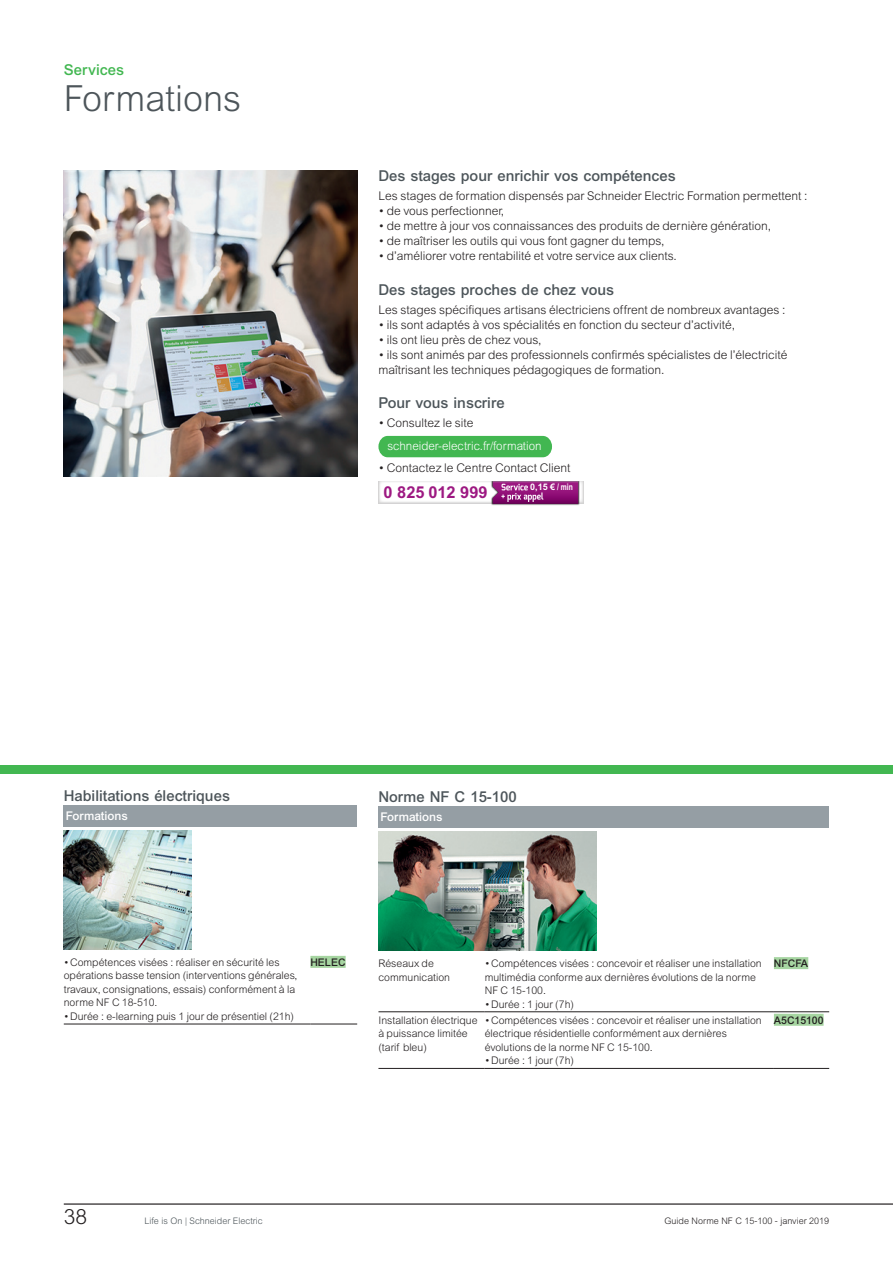
<style>
.page{position:relative;width:893px;height:1263px;background:#fff}
.page>*{position:absolute;margin:0;border:0;box-sizing:border-box;transform-origin:0 0}
.t1{font:300 36px "Arial MT Std";color:#4d555a}
.t2{font:300 21px "Arial MT Std";color:#231f20}
.t3{font:700 16.35px "Arial";color:#9d1982}
.t4{font:500 15px "Arial MT Std";color:#4d555a}
.t5{font:500 15px "Arial MT Std";color:#42b751}
.t6{font:300 12px/15px "Arial MT Std";color:#231f20}
.t7{font:500 12px "Arial MT Std";color:#fff}
.t8{font:300 11.85px "Arial MT Std";color:#fff}
.t9{font:300 10.5px/13.5px "Arial MT Std";color:#231f20}
.t10{font:500 10.5px "Arial MT Std";color:#231f20}
.t11{font:300 9px "Arial MT Std";color:#231f20}
.t12{font:300 9px "Arial MT Std";color:#4d555a}
.t13{font:700 9px "Arial";color:#fff}
</style>
<div class="page">
<div style="left:378px;top:436px;width:174px;height:21px;background:#42b751"></div>
<img style="left:491px;top:481px;width:89px;height:24px">
<svg style="left:493px;top:481px;width:85px;height:23px;background:#982d83"></svg>
<img style="left:64px;top:170px;width:293px;height:307px">
<div style="left:64px;top:805px;width:293px;height:21px;background:#959ea4"></div>
<hr style="left:64px;top:1024px;width:246px;height:1px;background:#231f20">
<hr style="left:310px;top:1024px;width:47px;height:1px;background:#231f20">
<img style="left:64px;top:830px;width:127px;height:120px">
<div style="left:310px;top:956px;width:36px;height:12px;background:#a6d5a1"></div>
<div style="left:378px;top:806px;width:451px;height:21px;background:#959ea4"></div>
<hr style="left:774px;top:1011px;width:55px;height:1px;background:#231f20">
<hr style="left:378px;top:1011px;width:107px;height:1px;background:#231f20">
<hr style="left:485px;top:1011px;width:289px;height:1px;background:#231f20">
<hr style="left:378px;top:1068px;width:107px;height:1px;background:#231f20">
<hr style="left:485px;top:1068px;width:289px;height:1px;background:#231f20">
<hr style="left:774px;top:1068px;width:55px;height:1px;background:#231f20">
<img style="left:378px;top:832px;width:218px;height:119px">
<div style="left:774px;top:957px;width:34px;height:12px;background:#a6d5a1"></div>
<div style="left:774px;top:1014px;width:50px;height:12px;background:#a6d5a1"></div>
<div style="left:0;top:765px;width:893px;height:9px;background:#42b751"></div>
<hr style="left:64px;top:1203px;width:829px;height:2px;background:#231f20">
<p class="t5" style="left:64px;top:64px;width:62px">Services</p>
<h1 class="t1" style="left:64px;top:85px;width:179px">Formations</h1>
<p class="t4" style="left:378px;top:170px;width:299px">Des stages pour enrichir vos compétences</p>
<p class="t6" style="left:378px;top:190px;width:430px">Les stages de formation dispensés par Schneider Electric Formation permettent :</p>
<p class="t6" style="left:378px;top:205px;width:127px">• de vous perfectionner,</p>
<p class="t6" style="left:378px;top:220px;width:394px">• de mettre à jour vos connaissances des produits de dernière génération,</p>
<p class="t6" style="left:378px;top:235px;width:288px">• de maîtriser les outils qui vous font gagner du temps,</p>
<p class="t6" style="left:378px;top:250px;width:300px">• d’améliorer votre rentabilité et votre service aux clients.</p>
<p class="t4" style="left:378px;top:284px;width:237px">Des stages proches de chez vous</p>
<p class="t6" style="left:378px;top:303px;width:408px">Les stages spécifiques artisans électriciens offrent de nombreux avantages :</p>
<p class="t6" style="left:378px;top:318px;width:358px">• ils sont adaptés à vos spécialités en fonction du secteur d’activité,</p>
<p class="t6" style="left:378px;top:333px;width:164px">• ils ont lieu près de chez vous,</p>
<p class="t6" style="left:378px;top:348px;width:410px">• ils sont animés par des professionnels confirmés spécialistes de l’électricité maîtrisant les techniques pédagogiques de formation.</p>
<p class="t4" style="left:378px;top:397px;width:128px">Pour vous inscrire</p>
<p class="t6" style="left:378px;top:417px;width:97px">• Consultez le site</p>
<p class="t8" style="left:387px;top:441px;width:156px">schneider-electric.fr/formation</p>
<p class="t6" style="left:378px;top:462px;width:193px">• Contactez le Centre Contact Client</p>
<h3 class="t3" style="left:384px;top:483px;width:106px">0 825 012 999</h3>
<p class="t13" style="left:530px;top:482px;width:44px">0,15 € / min</p>
<p class="t4" style="left:64px;top:790px;width:168px">Habilitations électriques</p>
<p class="t7" style="left:66px;top:811px;width:64px">Formations</p>
<p class="t4" style="left:378px;top:791px;width:140px">Norme NF C 15-100</p>
<p class="t7" style="left:381px;top:813px;width:64px">Formations</p>
<p class="t9" style="left:64px;top:956px;width:235px">•Compétences visées : réaliser en sécurité les opérations basse tension (interventions générales, travaux, consignations, essais) conformément à la norme NF C 18-510.</p>
<p class="t9" style="left:64px;top:1010px;width:232px">•Durée : e-learning puis 1 jour de présentiel (21h)</p>
<p class="t10" style="left:310px;top:958px;width:37px">HELEC</p>
<p class="t9" style="left:378px;top:957px;width:73px">Réseaux de communication</p>
<p class="t9" style="left:485px;top:957px;width:278px">•Compétences visées : concevoir et réaliser une installation multimédia conforme aux dernières évolutions de la norme<br>NF C 15-100.</p>
<p class="t9" style="left:485px;top:998px;width:91px">•Durée : 1 jour (7h)</p>
<p class="t9" style="left:378px;top:1014px;width:101px">Installation électrique à puissance limitée (tarif bleu)</p>
<p class="t9" style="left:485px;top:1014px;width:278px">•Compétences visées : concevoir et réaliser une installation électrique résidentielle conformément aux dernières évolutions de la norme NF C 15-100.</p>
<p class="t9" style="left:485px;top:1055px;width:91px">•Durée : 1 jour (7h)</p>
<p class="t10" style="left:774px;top:959px;width:36px">NFCFA</p>
<p class="t10" style="left:774px;top:1016px;width:51px">A5C15100</p>
<h2 class="t2" style="left:64px;top:1209px;width:25px">38</h2>
<p class="t12" style="left:145px;top:1218px;width:120px">Life is On | Schneider Electric</p>
<p class="t11" style="left:665px;top:1218px;width:166px">Guide Norme NF C 15-100 - janvier 2019</p>
</div>
